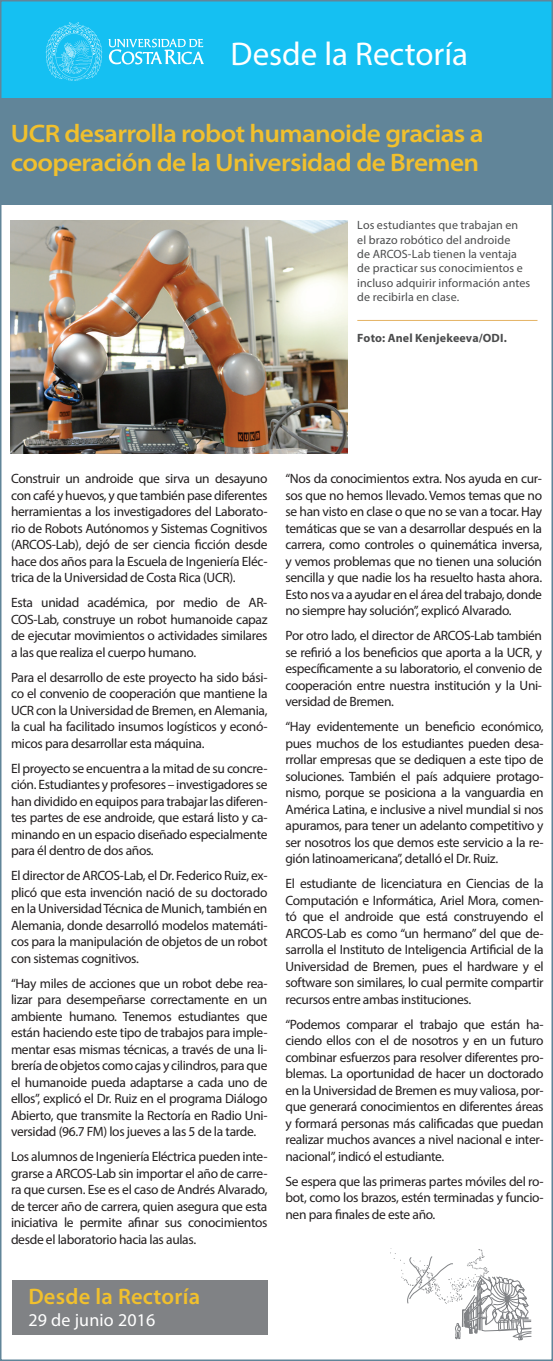
<style>
.page{position:relative;width:553px;height:1361px;background:#fff}
.page>*{position:absolute;margin:0;border:0;box-sizing:border-box;transform-origin:0 0}
.t1{font:33px "Myriad Pro";color:#fff}
.t2{font:600 semi-expanded 25.35px/28.5px "Myriad Pro";letter-spacing:-.025em;color:#f1c02d}
.t3{font:600 22.5px "Myriad Pro";letter-spacing:.01em;color:#f1c02d}
.t4{font:18px "Myriad Pro";letter-spacing:.01em;color:#fff}
.t5{font:13.5px/16.5px "Myriad Pro";letter-spacing:-.025em;color:#231f20;text-align:justify}
.t6{font:12px/14.4px "Myriad Pro";letter-spacing:.005em;color:#4b4c4d}
.t7{font:700 12px "Myriad Pro";letter-spacing:.015em;color:#4b4c4d}
</style>
<div class="page">
<div style="left:1px;top:0;width:551px;height:128px;background:#15c0f2"></div>
<div style="left:1px;top:98px;width:552px;height:106px;background:#618599"></div>
<svg style="left:390px;top:1248px;width:141px;height:93px"></svg>
<div style="left:12px;top:1280px;width:255px;height:54px;background:#808285"></div>
<hr style="left:357px;top:320px;width:180px;height:1px;background:#e4b364">
<img style="left:11px;top:220px;width:337px;height:233px">
<svg style="left:109px;top:39px;width:95px;height:25px"></svg>
<svg style="left:46px;top:22px;width:56px;height:59px"></svg>
<h1 class="t1" style="left:230px;top:34px;width:239px">Desde la Rectoría</h1>
<h2 class="t2" style="left:11px;top:119px;width:474px">UCR desarrolla robot humanoide gracias a cooperación de la Universidad de Bremen</h2>
<p class="t6" style="left:357px;top:218px;width:174px">Los estudiantes que trabajan en<br>el brazo robótico del androide<br>de ARCOS-Lab tienen la ventaja de practicar sus conocimientos e incluso adquirir información antes de recibirla en clase.</p>
<p class="t7" style="left:357px;top:330px;width:151px">Foto: Anel Kenjekeeva/ODI.</p>
<p class="t5" style="left:11px;top:470px;width:258px">Construir un androide que sirva un desayuno con café y huevos, y que también pase diferentes herramientas a los investigadores del Laborato&shy;rio de Robots Autónomos y Sistemas Cognitivos (ARCOS-Lab), dejó de ser ciencia ficción desde hace dos años para la Escuela de Ingeniería Eléc&shy;trica de la Universidad de Costa Rica (UCR).</p>
<p class="t5" style="left:11px;top:594px;width:258px">Esta unidad académica, por medio de AR-COS-Lab, construye un robot humanoide capaz de ejecutar movimientos o actividades similares a las que realiza el cuerpo humano.</p>
<p class="t5" style="left:11px;top:668px;width:258px">Para el desarrollo de este proyecto ha sido bási&shy;co el convenio de cooperación que mantiene la UCR con la Universidad de Bremen, en Alemania, la cual ha facilitado insumos logísticos y econó&shy;micos para desarrollar esta máquina.</p>
<p class="t5" style="left:11px;top:759px;width:258px">El proyecto se encuentra a la mitad de su concre&shy;ción. Estudiantes y profesores – investigadores se han dividido en equipos para trabajar las diferen&shy;tes partes de ese androide, que estará listo y ca&shy;minando en un espacio diseñado especialmente para él dentro de dos años.</p>
<p class="t5" style="left:11px;top:867px;width:258px">El director de ARCOS-Lab, el Dr. Federico Ruiz, ex&shy;plicó que esta invención nació de su doctorado en la Universidad Técnica de Munich, también en Alemania, donde desarrolló modelos matemáti&shy;cos para la manipulación de objetos de un robot con sistemas cognitivos.</p>
<p class="t5" style="left:11px;top:974px;width:258px">“Hay miles de acciones que un robot debe rea&shy;lizar para desempeñarse correctamente en un ambiente humano. Tenemos estudiantes que están haciendo este tipo de trabajos para imple&shy;mentar esas mismas técnicas, a través de una li&shy;brería de objetos como cajas y cilindros, para que el humanoide pueda adaptarse a cada uno de ellos”, explicó el Dr. Ruiz en el programa Diálogo Abierto, que transmite la Rectoría en Radio Uni&shy;versidad (96.7 FM) los jueves a las 5 de la tarde.</p>
<p class="t5" style="left:11px;top:1148px;width:258px">Los alumnos de Ingeniería Eléctrica pueden inte&shy;grarse a ARCOS-Lab sin importar el año de carre&shy;ra que cursen. Ese es el caso de Andrés Alvarado, de tercer año de carrera, quien asegura que esta iniciativa le permite afinar sus conocimientos desde el laboratorio hacia las aulas.</p>
<h3 class="t3" style="left:28px;top:1282px;width:173px">Desde la Rectoría</h3>
<h3 class="t4" style="left:28px;top:1309px;width:129px">29 de junio 2016</h3>
<p class="t5" style="left:285px;top:470px;width:258px">“Nos da conocimientos extra. Nos ayuda en cur&shy;sos que no hemos llevado. Vemos temas que no se han visto en clase o que no se van a tocar. Hay temáticas que se van a desarrollar después en la carrera, como controles o quinemática inversa, y vemos problemas que no tienen una solución sencilla y que nadie los ha resuelto hasta ahora.<br>Esto nos va a ayudar en el área del trabajo, donde no siempre hay solución”, explicó Alvarado.</p>
<p class="t5" style="left:285px;top:627px;width:258px">Por otro lado, el director de ARCOS-Lab también se refirió a los beneficios que aporta a la UCR, y específicamente a su laboratorio, el convenio de cooperación entre nuestra institución y la Uni&shy;versidad de Bremen.</p>
<p class="t5" style="left:285px;top:718px;width:260px">“Hay evidentemente un beneficio económico, pues muchos de los estudiantes pueden desa&shy;rrollar empresas que se dediquen a este tipo de soluciones. También el país adquiere protago&shy;nismo, porque se posiciona a la vanguardia en América Latina, e inclusive a nivel mundial si nos apuramos, para tener un adelanto competitivo y ser nosotros los que demos este servicio a la re&shy;gión latinoamericana”, detalló el Dr. Ruiz.</p>
<p class="t5" style="left:285px;top:875px;width:260px">El estudiante de licenciatura en Ciencias de la Computación e Informática, Ariel Mora, comen&shy;tó que el androide que está construyendo el ARCOS-Lab es como “un hermano” del que de&shy;sarrolla el Instituto de Inteligencia Artificial de la Universidad de Bremen, pues el hardware y el software son similares, lo cual permite compartir recursos entre ambas instituciones.</p>
<p class="t5" style="left:285px;top:1015px;width:260px">“Podemos comparar el trabajo que están ha&shy;ciendo ellos con el de nosotros y en un futuro combinar esfuerzos para resolver diferentes pro&shy;blemas. La oportunidad de hacer un doctorado en la Universidad de Bremen es muy valiosa, por&shy;que generará conocimientos en diferentes áreas y formará personas más calificadas que puedan realizar muchos avances a nivel nacional e inter&shy;nacional”, indicó el estudiante.</p>
<p class="t5" style="left:285px;top:1172px;width:259px">Se espera que las primeras partes móviles del ro&shy;bot, como los brazos, estén terminadas y funcio&shy;nen para finales de este año.</p>
</div>
